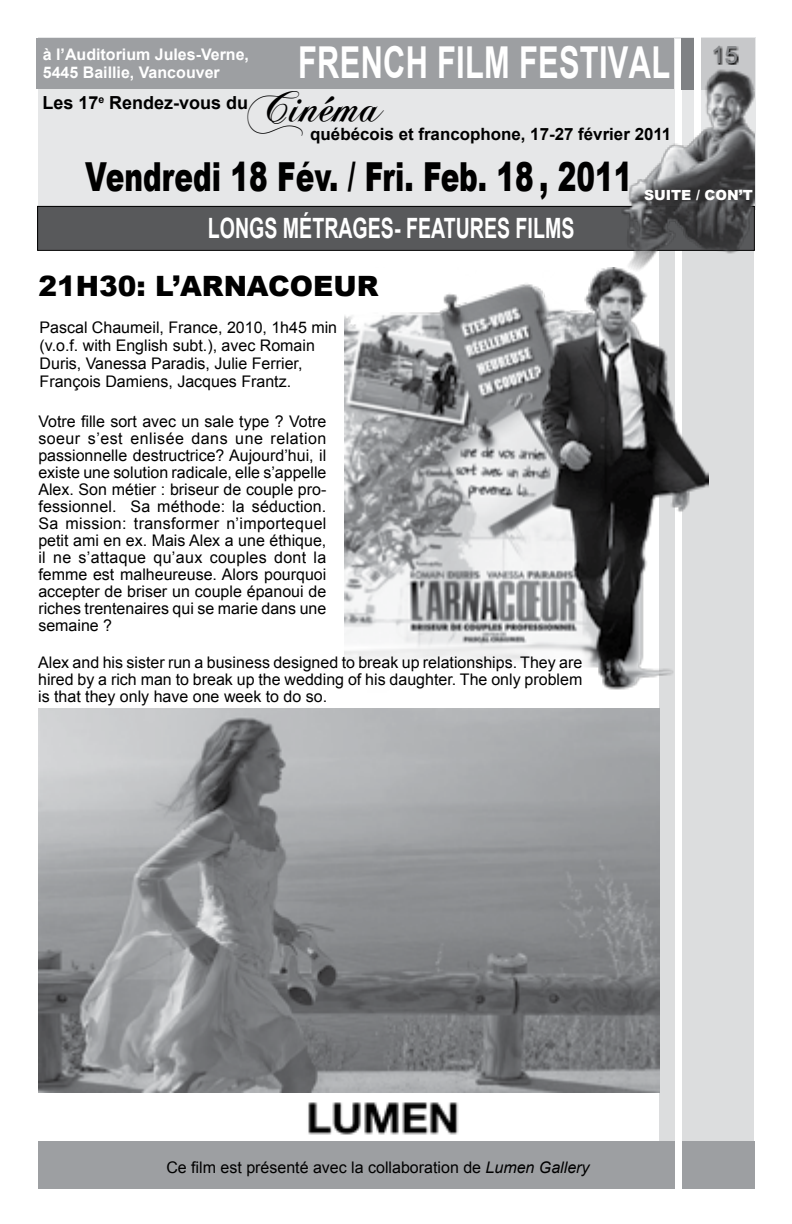
<style>
.page{position:relative;width:792px;height:1224px;background:#fff}
.page>*{position:absolute;margin:0;border:0;box-sizing:border-box;transform-origin:0 0}
.t1{font:48px "Chopin Script";color:#000}
.t2{font:700 44px "Arial";letter-spacing:.01em;color:#fff;scale:.7 1}
.t3{font:900 40px "Arial";color:#000;scale:.7 1}
.t4{font:700 28px "Arial";color:#fff;scale:.7 1}
.t5{font:900 28px "Arial";color:#000}
.t6{font:24px "Arial";color:#888a8d}
.t7{font:700 18px "Arial";color:#000}
.t8{font:700 17px "Arial";color:#000}
.t9{font:16px/17px "Arial";color:#000;text-align:justify}
.t10{font:700 16px/18px "Arial";color:#fff}
.t11{font:900 14px "Arial";color:#fff}
.s1{font-style:italic}
</style>
<div class="page">
<div style="left:39px;top:38px;width:717px;height:172px;background:#e6e7e8"></div>
<div style="left:660px;top:249px;width:94px;height:937px;background:#dcddde"></div>
<div style="left:38px;top:1142px;width:716px;height:47px;background:#9d9fa2"></div>
<div style="left:675px;top:39px;width:7px;height:1149px;background:#fff"></div>
<div style="left:36px;top:38px;width:638px;height:51px;background:#9d9fa2"></div>
<div style="left:682px;top:38px;width:72px;height:52px;background:#c7c8ca"></div>
<div style="left:695px;top:37px;width:6px;height:171px;background:#fff"></div>
<div style="left:38px;top:206px;width:716px;height:44px;background:#58595b"></div>
<div style="left:37px;top:206px;width:718px;height:45px;border:1px solid #000"></div>
<div style="left:682px;top:38px;width:12px;height:52px;background:#808285"></div>
<img style="left:604px;top:56px;width:151px;height:212px">
<img style="left:38px;top:709px;width:622px;height:384px">
<img style="left:345px;top:268px;width:363px;height:424px">
<svg style="left:713px;top:47px;width:26px;height:18px"></svg>
<img style="left:308px;top:1102px;width:151px;height:33px">
<h2 class="t2" style="left:298px;top:33px;width:533px">French Film Festival</h2>
<p class="t10" style="left:43px;top:46px;width:208px">à l’Auditorium Jules-Verne,<br>5445 Baillie, Vancouver</p>
<p class="t7" style="left:42px;top:90px;width:207px">Les 17<sup>e</sup> Rendez-vous du</p>
<h1 class="t1" style="left:248px;top:76px;width:137px">Cinéma</h1>
<p class="t8" style="left:310px;top:123px;width:363px">québécois et francophone, 17-27 février 2011</p>
<h3 class="t6" style="left:711px;top:39px;width:28px">15</h3>
<h3 class="t3" style="left:85px;top:147px;width:783px">VENDREDI 18 FÉV. / FRI. FEB. 18 , 2011</h3>
<h3 class="t4" style="left:208px;top:209px;width:170px">longs métrag</h3>
<h3 class="t4" style="left:368px;top:209px;width:297px">es- features fi lms</h3>
<h3 class="t5" style="left:38px;top:266px;width:342px">21H30: L’ARNACOEUR</h3>
<p class="t9" style="left:40px;top:319px;width:299px;line-height:18px;text-align:left">Pascal Chaumeil, France, 2010, 1h45 min (v.o.f. with English subt.), avec Romain Duris, Vanessa Paradis, Julie Ferrier, François Damiens, Jacques Frantz.</p>
<p class="t9" style="left:38px;top:413px;width:290px">Votre fille sort avec un sale type ? Votre soeur s’est enlisée dans une relation passionnelle destructrice? Aujourd’hui, il existe une solution radicale, elle s’appelle Alex. Son métier : briseur de couple pro&shy;fessionnel. Sa méthode: la séduction.<br>Sa mission: transformer n’importequel petit ami en ex. Mais Alex a une éthique, il ne s’attaque qu’aux couples dont la femme est malheureuse. Alors pourquoi accepter de briser un couple épanoui de riches trentenaires qui se marie dans une semaine ?</p>
<p class="t9" style="left:38px;top:654px;width:546px">Alex and his sister run a business designed to break up relationships. They are hired by a rich man to break up the wedding of his daughter. The only problem is that they only have one week to do so.</p>
<p class="t11" style="left:644px;top:185px;width:106px">SUITE / CON’T</p>
<p class="t9" style="left:166px;top:1159px;width:425px">Ce film est présenté avec la collaboration de <span class="s1">Lumen Gallery</span></p>
</div>
